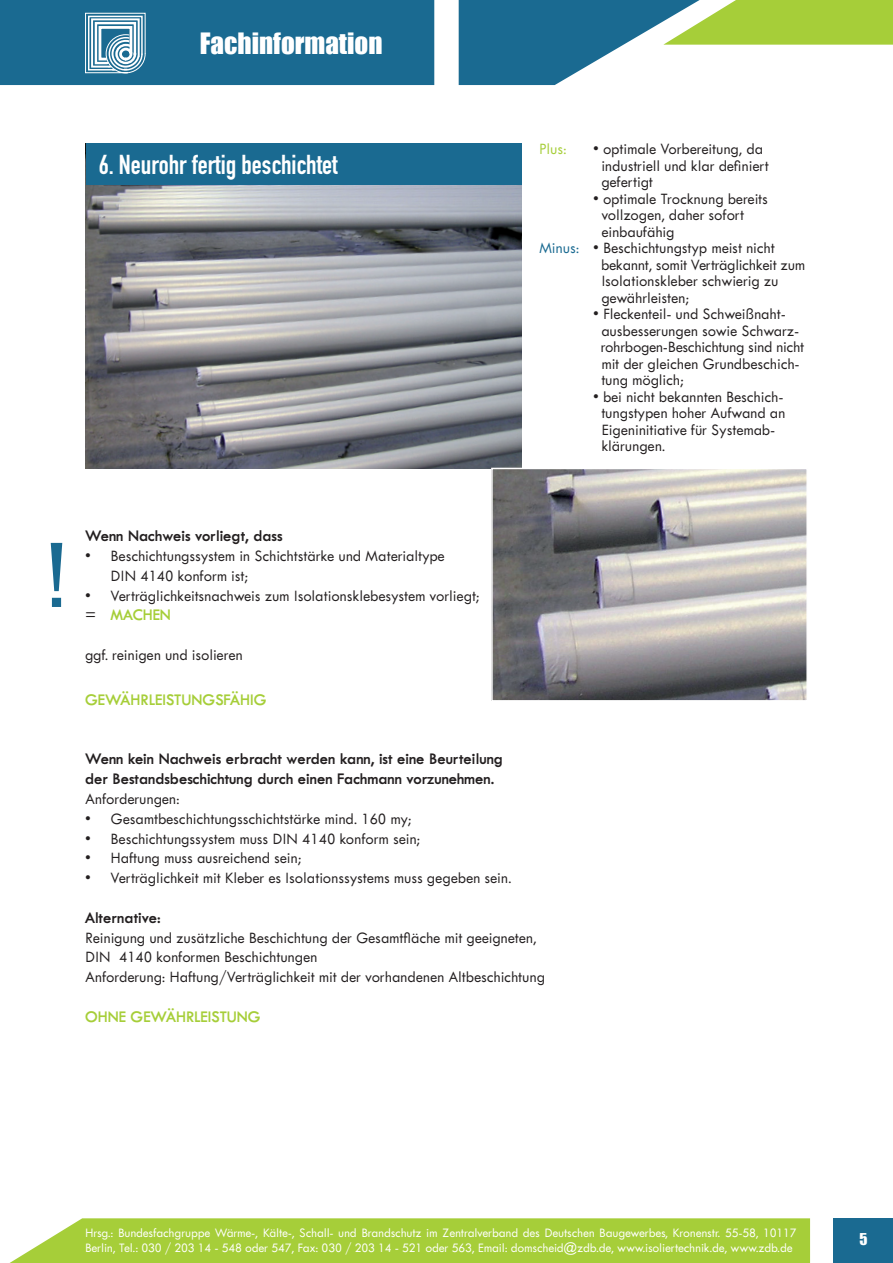
<style>
.page{position:relative;width:893px;height:1263px;background:#fff}
.page>*{position:absolute;margin:0;border:0;box-sizing:border-box;transform-origin:0 0}
.t1{font:90px "DIN Engschrift LT";color:#1a6a91}
.t2{font:27px "DIN Engschrift LT";color:#fff}
.t3{font:27px "Impact";color:#fff}
.t4{font:500 16.5px/16.5px "Tw Cen MT Std Semi";color:#231f20}
.t5{font:600 16.5px/19.8px "Tw Cen MT Std";color:#231f20}
.t6{font:600 16.5px "Tw Cen MT Std";color:#a6ce39}
.t7{font:500 16.5px "Tw Cen MT Std Semi";color:#a6ce39}
.t8{font:15px "Impact";color:#fff}
.t9{font:500 13.5px/15px "Tw Cen MT Std Semi";letter-spacing:-.005em;color:#fff}
.s1{color:#1a6a91}
.s2{font-family:"Tw Cen MT Std Semi";font-weight:500;color:#231f20}
</style>
<div class="page">
<div style="left:833px;top:1217px;width:60px;height:46px;background:#1a6a91"></div>
<svg style="left:9px;top:1218px;width:801px;height:45px;background:#abd044"></svg>
<div style="left:714px;top:0;width:179px;height:45px;background:#a6ce39"></div>
<svg style="left:0;top:0;width:714px;height:85px;background:#3e81a0"></svg>
<img style="left:85px;top:143px;width:436px;height:326px">
<img style="left:494px;top:471px;width:311px;height:228px">
<div style="left:491px;top:468px;width:317px;height:234px;border:2px solid #fff"></div>
<div style="left:86px;top:143px;width:435px;height:42px;background:#1a6a91"></div>
<svg style="left:85px;top:12px;width:61px;height:62px"></svg>
<h2 class="t3" style="left:200px;top:22px;width:184px">Fachinformation</h2>
<h2 class="t2" style="left:99px;top:149px;width:240px">6. Neurohr fertig beschichtet</h2>
<p class="t7" style="left:539px;top:140px;width:29px">Plus:</p>
<p class="t4" style="left:601px;top:141px;width:169px;text-indent:-8px">• optimale Vorbereitung, da industriell und klar definiert gefertigt</p>
<p class="t4" style="left:593px;top:190px;width:176px">• optimale Trocknung bereits</p>
<p class="t4" style="left:601px;top:207px;width:144px">vollzogen, daher sofort</p>
<p class="t4" style="left:601px;top:223px;width:75px">einbaufähig</p>
<p class="t4" style="left:539px;top:240px;width:237px"><span class="s1">Minus:</span> • Beschichtungstyp meist nicht</p>
<p class="t4" style="left:601px;top:256px;width:206px">bekannt, somit Verträglichkeit zum</p>
<p class="t4" style="left:601px;top:273px;width:179px">Isolationskleber schwierig zu</p>
<p class="t4" style="left:601px;top:289px;width:89px">gewährleisten;</p>
<p class="t4" style="left:601px;top:306px;width:205px;text-indent:-8px">• Fleckenteil- und Schweißnaht&shy;ausbesserungen sowie Schwarz&shy;rohrbogen-Beschichtung sind nicht mit der gleichen Grundbeschich&shy;tung möglich;</p>
<p class="t4" style="left:601px;top:388px;width:186px;text-indent:-8px">• bei nicht bekannten Beschich&shy;tungstypen hoher Aufwand an<br>Eigeninitiative für Systemab&shy;klärungen.</p>
<h1 class="t1" style="left:46px;top:523px;width:23px">!</h1>
<p class="t5" style="left:85px;top:526px;width:199px">Wenn Nachweis vorliegt, dass</p>
<p class="t4" style="left:111px;top:546px;width:336px;line-height:19.8px;text-indent:-26px">• Beschichtungssystem in Schichtstärke und Materialtype<br>DIN 4140 konform ist;</p>
<p class="t4" style="left:85px;top:587px;width:396px">• Verträglichkeitsnachweis zum Isolationsklebesystem vorliegt;</p>
<p class="t6" style="left:85px;top:606px;width:87px"><span class="s2">=</span> MACHEN</p>
<p class="t4" style="left:85px;top:647px;width:159px">ggf. reinigen und isolieren</p>
<p class="t6" style="left:85px;top:691px;width:183px">GEWÄHRLEISTUNGSFÄHIG</p>
<p class="t5" style="left:85px;top:749px;width:419px">Wenn kein Nachweis erbracht werden kann, ist eine Beurteilung der Bestandsbeschichtung durch einen Fachmann vorzunehmen.</p>
<p class="t4" style="left:85px;top:791px;width:96px">Anforderungen:</p>
<p class="t4" style="left:85px;top:810px;width:328px">• Gesamtbeschichtungsschichtstärke mind. 160 my;</p>
<p class="t4" style="left:85px;top:830px;width:337px">• Beschichtungssystem muss DIN 4140 konform sein;</p>
<p class="t4" style="left:85px;top:850px;width:218px">• Haftung muss ausreichend sein;</p>
<p class="t4" style="left:85px;top:870px;width:428px">• Verträglichkeit mit Kleber es Isolationssystems muss gegeben sein.</p>
<p class="t5" style="left:85px;top:908px;width:77px">Alternative:</p>
<p class="t4" style="left:85px;top:928px;width:461px;line-height:19.8px">Reinigung und zusätzliche Beschichtung der Gesamtfläche mit geeigneten,<br>DIN 4140 konformen Beschichtungen<br>Anforderung: Haftung/Verträglichkeit mit der vorhandenen Altbeschichtung</p>
<p class="t6" style="left:85px;top:1007px;width:177px">OHNE GEWÄHRLEISTUNG</p>
<p class="t9" style="left:85px;top:1225px;width:713px">Hrsg.: Bundesfachgruppe Wärme-, Kälte-, Schall- und Brandschutz im Zentralverband des Deutschen Baugewerbes, Kronenstr. 55-58, 10117<br>Berlin, Tel.: 030 / 203 14 - 548 oder 547, Fax: 030 / 203 14 - 521 oder 563, Email: domscheid@zdb.de, www.isoliertechnik.de, www.zdb.de</p>
<p class="t8" style="left:859px;top:1227px;width:10px">5</p>
</div>
